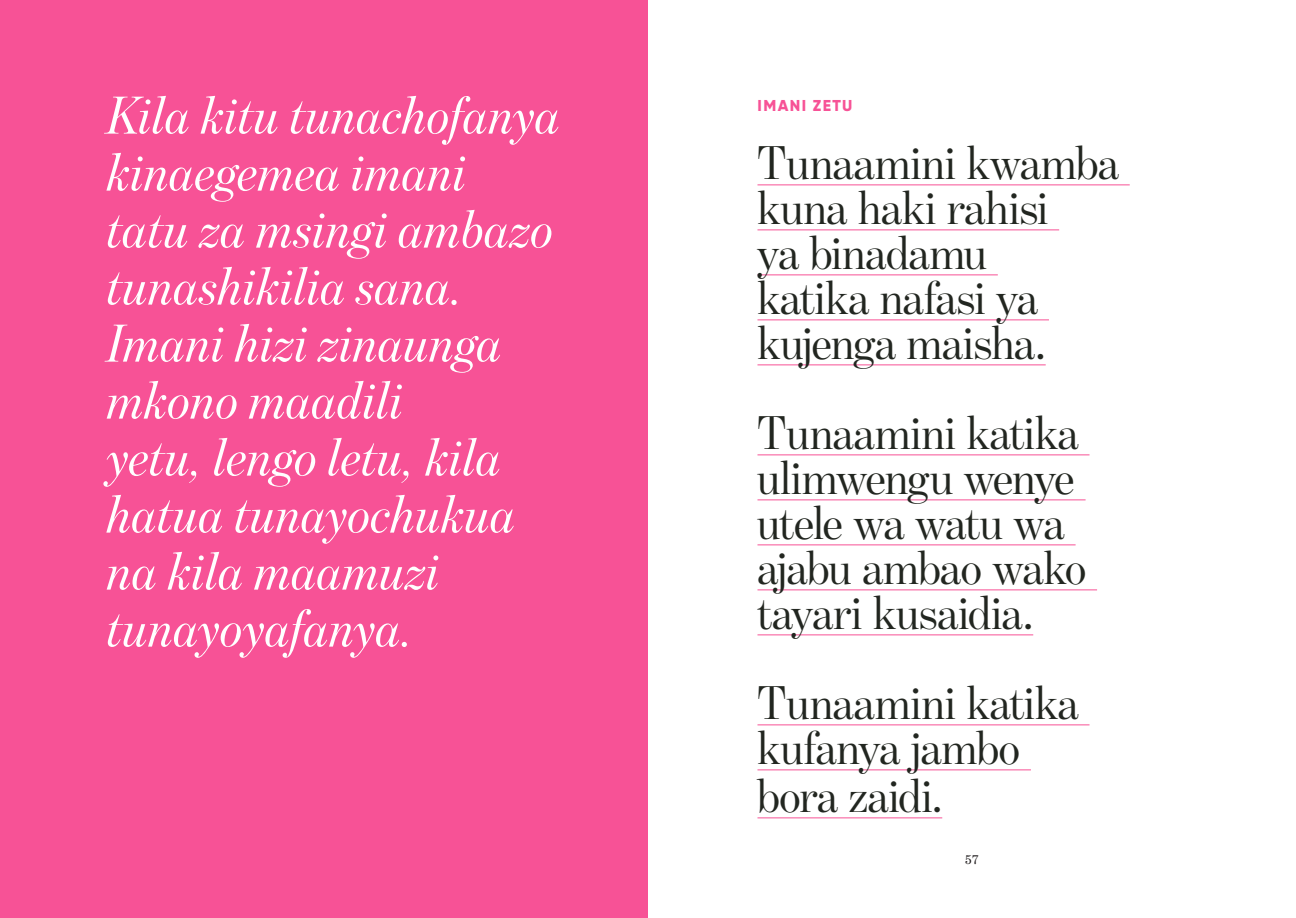
<style>
.page{position:relative;width:1296px;height:918px;background:#fff}
.page>*{position:absolute;margin:0;border:0;box-sizing:border-box;transform-origin:0 0}
.Basic_Body_Benton_10{font:italic 54px/57px "Benton Mod Disp";letter-spacing:.005em;color:#fff}
.Basic_Body_Benton_10-2{font:48px/45px "Benton Mod Disp";color:#222620}
.Basic_Body_Benton_10-3{font:800 15.75px "Gilroy";letter-spacing:.09em;color:#f75296}
.t1{font:13.5px "Benton Modern";color:#231f20}
</style>
<div class="page">
<div style="left:0;top:0;width:648px;height:918px;background:#f75296"></div>
<hr style="left:758px;top:185px;width:372px;height:1px;background:#f75296">
<hr style="left:758px;top:230px;width:301px;height:1px;background:#f75296">
<hr style="left:758px;top:275px;width:240px;height:1px;background:#f75296">
<hr style="left:758px;top:320px;width:291px;height:1px;background:#f75296">
<hr style="left:758px;top:365px;width:288px;height:1px;background:#f75296">
<hr style="left:758px;top:455px;width:332px;height:1px;background:#f75296">
<hr style="left:758px;top:500px;width:328px;height:1px;background:#f75296">
<hr style="left:758px;top:545px;width:318px;height:1px;background:#f75296">
<hr style="left:758px;top:590px;width:339px;height:1px;background:#f75296">
<hr style="left:758px;top:635px;width:275px;height:1px;background:#f75296">
<hr style="left:758px;top:725px;width:332px;height:1px;background:#f75296">
<hr style="left:758px;top:770px;width:273px;height:1px;background:#f75296">
<hr style="left:758px;top:818px;width:184px;height:1px;background:#f75296">
<p class="Basic_Body_Benton_10" style="left:108px;top:86px;width:455px">Kila kitu tunachofanya kinaegemea imani tatu za msingi ambazo tunashikilia sana.<br>Imani hizi zinaunga mkono maadili<br>yetu, lengo letu, kila hatua tunayochukua na kila maamuzi tunayoyafanya.</p>
<p class="Basic_Body_Benton_10-3" style="left:758px;top:96px;width:97px">IMANI ZETU</p>
<p class="Basic_Body_Benton_10-2" style="left:758px;top:140px;width:363px">Tunaamini kwamba kuna haki rahisi<br>ya binadamu<br>katika nafasi ya kujenga maisha.</p>
<p class="Basic_Body_Benton_10-2" style="left:758px;top:410px;width:330px">Tunaamini katika ulimwengu wenye utele wa watu wa ajabu ambao wako tayari kusaidia.</p>
<p class="Basic_Body_Benton_10-2" style="left:758px;top:679px;width:323px;line-height:46.5px">Tunaamini katika kufanya jambo bora zaidi.</p>
<p class="t1" style="left:965px;top:852px;width:15px">57</p>
</div>
